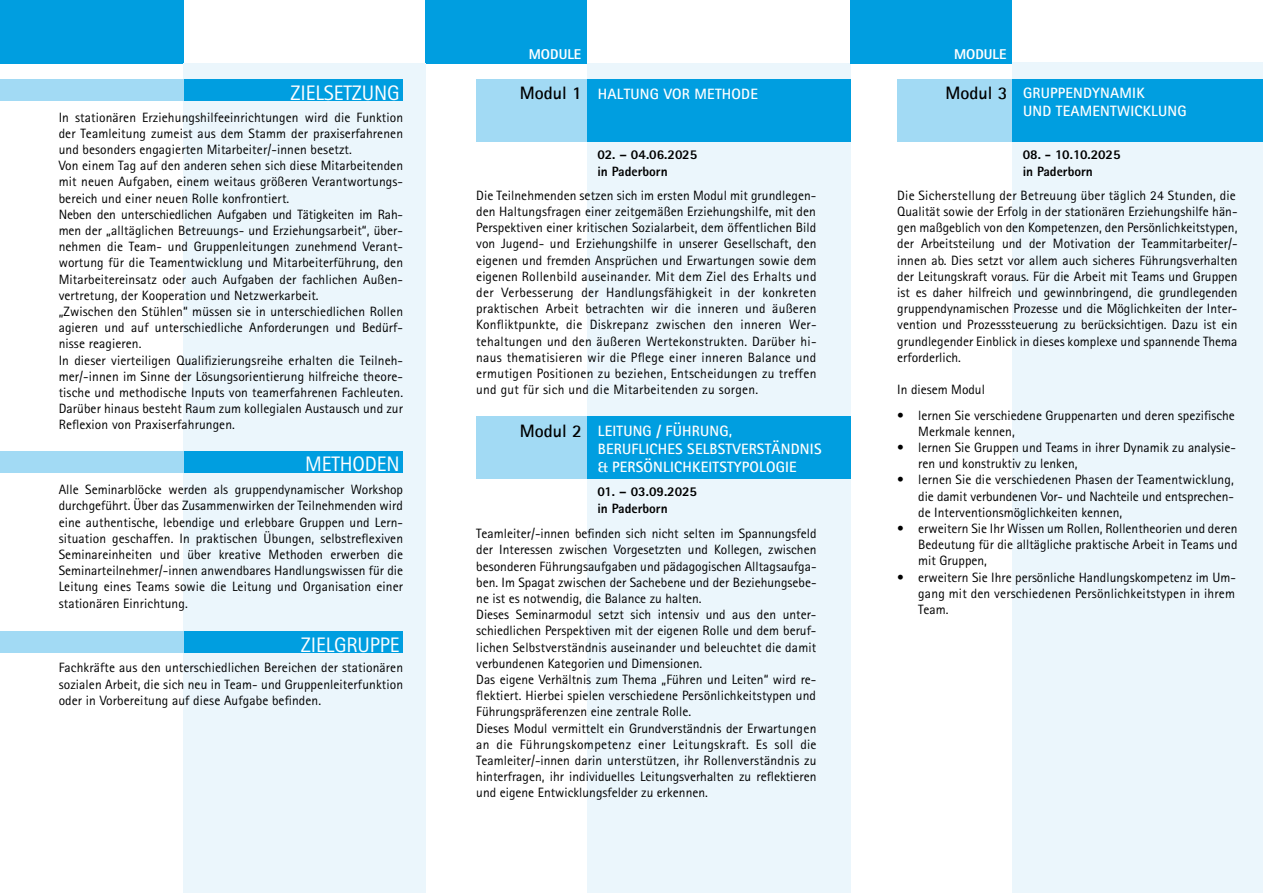
<style>
.page{position:relative;width:1263px;height:893px;background:#fff}
.page>*{position:absolute;margin:0;border:0;box-sizing:border-box;transform-origin:0 0}
.t1{font:21px "Rotis Sans Serif Std";letter-spacing:-.005em;color:#fff}
.t2{font:700 18px "AT Rotis Sans Serif";color:#000}
.t3{font:700 15px/18px "AT Rotis Sans Serif";letter-spacing:.015em;color:#fff}
.t4{font:800 14.25px "Rotis Sans Serif Std";color:#fff}
.t5{font:13.5px/16.2px "Rotis Sans Serif Std";color:#000;text-align:justify}
.t6{font:800 13.5px/16.2px "Rotis Sans Serif Std";color:#000}
</style>
<div class="page">
<div style="left:587px;top:64px;width:263px;height:829px;background:#ebf6fc"></div>
<div style="left:425px;top:0;width:162px;height:64px;background:#009ee0"></div>
<div style="left:1012px;top:63px;width:251px;height:830px;background:#ebf6fc"></div>
<div style="left:0;top:0;width:183px;height:63px;background:#009ee0"></div>
<div style="left:183px;top:63px;width:242px;height:830px;background:#ebf6fc"></div>
<div style="left:0;top:80px;width:184px;height:21px;background:#a2daf4"></div>
<div style="left:184px;top:80px;width:219px;height:21px;background:#009ee0"></div>
<div style="left:0;top:452px;width:184px;height:21px;background:#a2daf4"></div>
<div style="left:184px;top:452px;width:219px;height:21px;background:#009ee0"></div>
<div style="left:0;top:631px;width:184px;height:22px;background:#a2daf4"></div>
<div style="left:184px;top:631px;width:219px;height:22px;background:#009ee0"></div>
<div style="left:476px;top:79px;width:146px;height:63px;background:#a2daf4"></div>
<div style="left:587px;top:79px;width:263px;height:63px;background:#009ee0"></div>
<div style="left:476px;top:416px;width:146px;height:63px;background:#a2daf4"></div>
<div style="left:587px;top:416px;width:264px;height:63px;background:#009ee0"></div>
<div style="left:897px;top:79px;width:150px;height:63px;background:#a2daf4"></div>
<div style="left:1012px;top:79px;width:251px;height:63px;background:#009ee0"></div>
<div style="left:850px;top:0;width:162px;height:64px;background:#009ee0"></div>
<h1 class="t1" style="left:291px;top:80px;width:21px">Zielsetzung</h1>
<p class="t5" style="left:59px;top:109px;width:346px;text-align:left">In stationären Erziehungshilfeeinrichtungen wird die Funktion der Teamleitung zumeist aus dem Stamm der praxiserfahrenen und besonders engagierten Mitarbeiter/-innen besetzt.<br>Von einem Tag auf den anderen sehen sich diese Mitarbeitenden mit neuen Aufgaben, einem weitaus größeren Verantwortungs&shy;bereich und einer neuen Rolle konfrontiert.<br>Neben den unterschiedlichen Aufgaben und Tätigkeiten im Rah&shy;men der „alltäglichen Betreuungs- und Erziehungsarbeit“, über&shy;nehmen die Team- und Gruppenleitungen zunehmend Verant&shy;wortung für die Teamentwicklung und Mitarbeiterführung, den Mitarbeitereinsatz oder auch Aufgaben der fachlichen Außen&shy;vertretung, der Kooperation und Netzwerkarbeit.<br>„Zwischen den Stühlen“ müssen sie in unterschiedlichen Rollen agieren und auf unterschiedliche Anforderungen und Bedürf&shy;nisse reagieren.<br>In dieser vierteiligen Qualifizierungsreihe erhalten die Teilneh&shy;mer/-innen im Sinne der Lösungsorientierung hilfreiche theore&shy;tische und methodische Inputs von teamerfahrenen Fachleuten.<br>Darüber hinaus besteht Raum zum kollegialen Austausch und zur Reflexion von Praxiserfahrungen.</p>
<h1 class="t1" style="left:305px;top:452px;width:96px">m ETHODEN</h1>
<p class="t5" style="left:59px;top:481px;width:346px">Alle Seminarblöcke werden als gruppendynamischer Workshop durchgeführt. Über das Zusammenwirken der Teilnehmenden wird eine authentische, lebendige und erlebbare Gruppen und Lern&shy;situation geschaffen. In praktischen Übungen, selbstreflexiven Seminareinheiten und über kreative Methoden erwerben die Seminarteilnehmer/-innen anwendbares Handlungswissen für die Leitung eines Teams sowie die Leitung und Organisation einer stationären Einrichtung.</p>
<h1 class="t1" style="left:301px;top:632px;width:100px">ZielGRUPPE</h1>
<p class="t5" style="left:59px;top:660px;width:346px">Fachkräfte aus den unterschiedlichen Bereichen der stationären sozialen Arbeit, die sich neu in Team- und Gruppenleiterfunktion oder in Vorbereitung auf diese Aufgabe befinden.</p>
<p class="t4" style="left:529px;top:45px;width:54px">Module</p>
<h2 class="t2" style="left:520px;top:81px;width:63px">MODUL 1</h2>
<p class="t4" style="left:954px;top:45px;width:54px">Module</p>
<p class="t3" style="left:598px;top:85px;width:162px">HALTUNG VOR METHODE</p>
<h2 class="t2" style="left:945px;top:81px;width:63px">MODUL 3</h2>
<p class="t6" style="left:597px;top:147px;width:101px">02. – 04.06.2025 in Paderborn</p>
<p class="t3" style="left:1023px;top:84px;width:165px">GRUPPENDYNAM IK<br>UND TEAM ENTWICKLUNG</p>
<p class="t6" style="left:1023px;top:147px;width:99px">08. - 10.10.2025 in Paderborn</p>
<p class="t5" style="left:476px;top:187px;width:342px">Die Teilnehmenden setzen sich im ersten Modul mit grundlegen&shy;den Haltungsfragen einer zeitgemäßen Erziehungshilfe, mit den Perspektiven einer kritischen Sozialarbeit, dem öffentlichen Bild von Jugend- und Erziehungshilfe in unserer Gesellschaft, den eigenen und fremden Ansprüchen und Erwartungen sowie dem eigenen Rollenbild auseinander. Mit dem Ziel des Erhalts und der Verbesserung der Handlungsfähigkeit in der konkreten praktischen Arbeit betrachten wir die inneren und äußeren Konfliktpunkte, die Diskrepanz zwischen den inneren Wer&shy;tehaltungen und den äußeren Wertekonstrukten. Darüber hi&shy;naus thematisieren wir die Pflege einer inneren Balance und ermutigen Positionen zu beziehen, Entscheidungen zu treffen und gut für sich und die Mitarbeitenden zu sorgen.</p>
<h2 class="t2" style="left:520px;top:420px;width:63px">MODUL 2</h2>
<p class="t3" style="left:598px;top:422px;width:225px">LEITUNG / FÜH RUNG,<br>BERUFLICH ES SELBSTVERSTÄNDNIS &amp; PERSÖNLICH KEITSTYPOLOGIE</p>
<p class="t6" style="left:597px;top:484px;width:101px">01. – 03.09.2025 in Paderborn</p>
<p class="t5" style="left:476px;top:525px;width:342px;text-align:left">Teamleiter/-innen befinden sich nicht selten im Spannungsfeld der Interessen zwischen Vorgesetzten und Kollegen, zwischen besonderen Führungsaufgaben und pädagogischen Alltagsaufga&shy;ben. Im Spagat zwischen der Sachebene und der Beziehungsebe&shy;ne ist es notwendig, die Balance zu halten.<br>Dieses Seminarmodul setzt sich intensiv und aus den unter&shy;schiedlichen Perspektiven mit der eigenen Rolle und dem beruf&shy;lichen Selbstverständnis auseinander und beleuchtet die damit verbundenen Kategorien und Dimensionen.<br>Das eigene Verhältnis zum Thema „Führen und Leiten“ wird re&shy;flektiert. Hierbei spielen verschiedene Persönlichkeitstypen und Führungspräferenzen eine zentrale Rolle.<br>Dieses Modul vermittelt ein Grundverständnis der Erwartungen an die Führungskompetenz einer Leitungskraft. Es soll die Teamleiter/-innen darin unterstützen, ihr Rollenverständnis zu hinterfragen, ihr individuelles Leitungsverhalten zu reflektieren und eigene Entwicklungsfelder zu erkennen.</p>
<p class="t5" style="left:897px;top:187px;width:342px;text-align:left">Die Sicherstellung der Betreuung über täglich 24 Stunden, die Qualität sowie der Erfolg in der stationären Erziehungshilfe hän&shy;gen maßgeblich von den Kompetenzen, den Persönlichkeitstypen, der Arbeitsteilung und der Motivation der Teammitarbeiter/- innen ab. Dies setzt vor allem auch sicheres Führungsverhalten der Leitungskraft voraus. Für die Arbeit mit Teams und Gruppen ist es daher hilfreich und gewinnbringend, die grundlegenden gruppendynamischen Prozesse und die Möglichkeiten der Inter&shy;vention und Prozesssteuerung zu berücksichtigen. Dazu ist ein grundlegender Einblick in dieses komplexe und spannende Thema erforderlich.</p>
<p class="t5" style="left:897px;top:382px;width:89px">In diesem Modul</p>
<p class="t5" style="left:918px;top:407px;width:318px;text-indent:-21px">• lernen Sie verschiedene Gruppenarten und deren spezifische<br>Merkmale kennen,</p>
<p class="t5" style="left:918px;top:439px;width:319px;text-indent:-21px">• lernen Sie Gruppen und Teams in ihrer Dynamik zu analysie&shy;ren und konstruktiv zu lenken,</p>
<p class="t5" style="left:918px;top:472px;width:317px;text-indent:-21px">• lernen Sie die verschiedenen Phasen der Teamentwicklung, die damit verbundenen Vor- und Nachteile und entsprechen&shy;de Interventionsmöglichkeiten kennen,</p>
<p class="t5" style="left:918px;top:520px;width:321px;text-indent:-21px">• erweitern Sie Ihr Wissen um Rollen, Rollentheorien und deren Bedeutung für die alltägliche praktische Arbeit in Teams und mit Gruppen,</p>
<p class="t5" style="left:918px;top:569px;width:319px;text-indent:-21px">• erweitern Sie Ihre persönliche Handlungskompetenz im Um&shy;gang mit den verschiedenen Persönlichkeitstypen in ihrem Team.</p>
</div>
